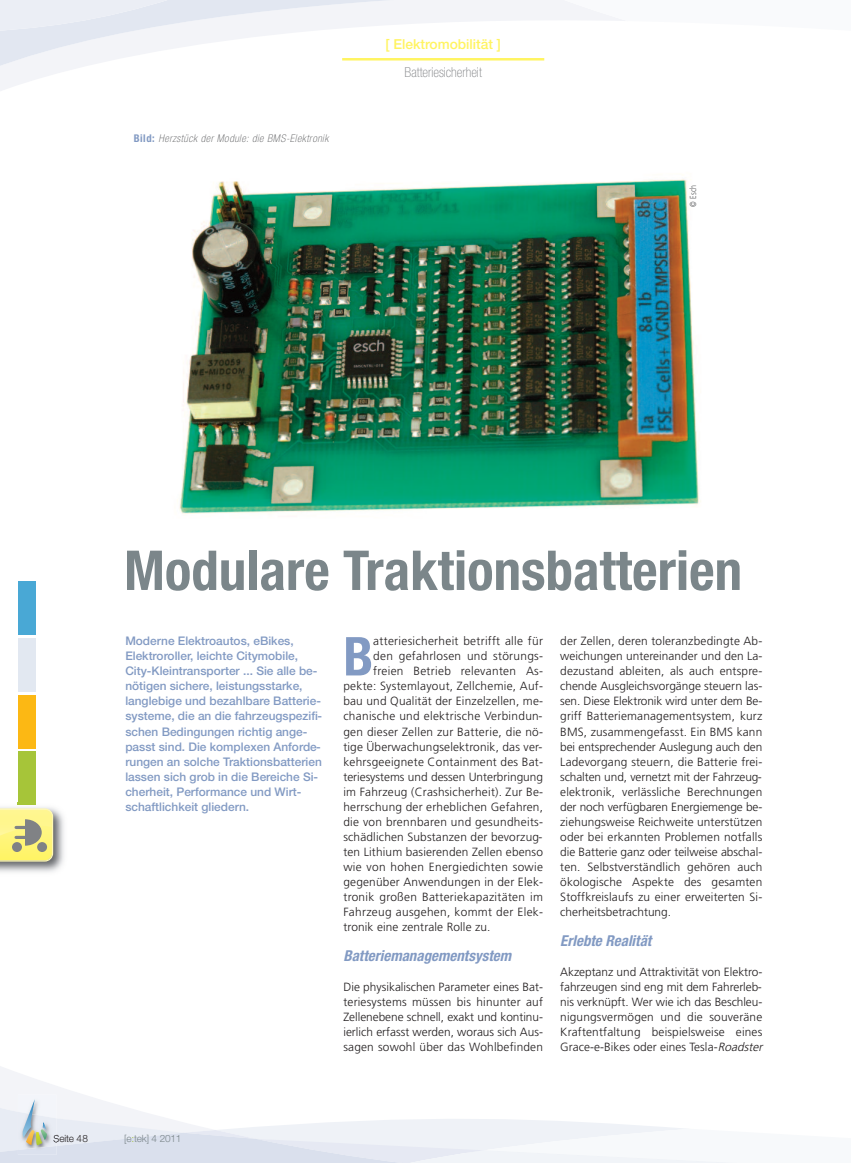
<style>
.page{position:relative;width:851px;height:1163px;background:#fff}
.page>*{position:absolute;margin:0;border:0;box-sizing:border-box;transform-origin:0 0}
.t1{font:700 condensed 55px "Helvetica Neue";color:#7b868a}
.t2{font:700 condensed 53.62px "Helvetica Neue";color:#829ac3}
.t3{font:italic 700 condensed 15px "Helvetica Neue";color:#829ac3}
.t4{font:100 condensed 13.75px "Helvetica Neue";color:#808285}
.t5{font:500 13.75px "Helvetica Neue";color:#fff461}
.t6{font:300 11.88px/15px "Frutiger";letter-spacing:.015em;color:#231f20;text-align:justify}
.t7{font:500 11.88px/15px "Helvetica Neue";color:#829ac3}
.t8{font:300 11.88px/15px "Frutiger";letter-spacing:-.005em;color:#231f20}
.t9{font:italic 100 condensed 10.62px "Helvetica Neue";letter-spacing:.05em;color:#57585a}
.t10{font:300 10px "Helvetica Neue";letter-spacing:-.015em;color:#7b868a}
.t11{font:300 10px "Helvetica Neue";letter-spacing:-.015em;color:#231f20}
.t12{font:300 8.75px "Frutiger";color:#57585a;scale:.8 1}
.s1{font-weight:700;font-style:normal;color:#829ac3}
.s2{font-style:italic}
.s3{color:#a6c539}
</style>
<div class="page">
<svg style="left:0;top:74px;width:53px;height:17px"></svg>
<svg style="left:0;top:0;width:625px;height:74px"></svg>
<svg style="left:0;top:1066px;width:710px;height:96px"></svg>
<div style="left:18px;top:751px;width:17px;height:53px;background:#a6c539"></div>
<div style="left:18px;top:694px;width:17px;height:54px;background:#fcb814"></div>
<div style="left:18px;top:581px;width:17px;height:53px;background:#49a8d5"></div>
<img style="left:179px;top:179px;width:522px;height:335px">
<hr style="left:342px;top:58px;width:202px;height:2px;background:#fff461">
<div style="left:18px;top:638px;width:17px;height:53px;background:#e2e8f1"></div>
<img style="left:0;top:808px;width:64px;height:65px">
<svg style="left:0;top:802px;width:53px;height:59px;background:#ede68d"></svg>
<hr style="left:16px;top:825px;width:20px;height:3px;background:#808285">
<hr style="left:16px;top:835px;width:21px;height:3px;background:#808285">
<div style="left:12px;top:842px;width:10px;height:9px;background:#808285;border-radius:50%"></div>
<div style="left:37px;top:842px;width:10px;height:9px;background:#808285;border-radius:50%"></div>
<p class="t5" style="left:385px;top:36px;width:117px">[ Elektromobilität ]</p>
<p class="t9" style="left:134px;top:132px;width:196px"><span class="s1">Bild:</span> Herzstück der Module: die BMS-Elektronik</p>
<p class="t4" style="left:404px;top:64px;width:79px">Batteriesicherheit</p>
<p class="t12" style="left:687px;top:207px;width:30px;rotate:-90deg">© Esch</p>
<h1 class="t1" style="left:124px;top:538px;width:619px">Modulare Traktionsbatterien</h1>
<p class="t7" style="left:125px;top:633px;width:198px">Moderne Elektroautos, eBikes, Elektroroller, leichte Citymobile, City-Kleintransporter ... Sie alle be&shy;nötigen sichere, leistungsstarke, langlebige und bezahlbare Batterie&shy;systeme, die an die fahrzeugspezifi&shy;schen Bedingungen richtig ange&shy;passt sind. Die komplexen Anforde&shy;rungen an solche Traktionsbatterien lassen sich grob in die Bereiche Si&shy;cherheit, Performance und Wirt&shy;schaftlichkeit gliedern.</p>
<h2 class="t2" style="left:343px;top:625px;width:31px">B</h2>
<p class="t6" style="left:373px;top:633px;width:171px">atteriesicherheit betrifft alle für</p>
<p class="t6" style="left:373px;top:648px;width:171px">den gefahrlosen und störungs-</p>
<p class="t6" style="left:373px;top:663px;width:171px">freien Betrieb relevanten As-</p>
<p class="t6" style="left:343px;top:678px;width:201px">pekte: Systemlayout, Zellchemie, Auf-</p>
<p class="t6" style="left:343px;top:693px;width:201px">bau und Qualität der Einzelzellen, me-</p>
<p class="t6" style="left:343px;top:708px;width:200px">chanische und elektrische Verbindun-</p>
<p class="t6" style="left:343px;top:723px;width:201px">gen dieser Zellen zur Batterie, die nö-</p>
<p class="t6" style="left:343px;top:738px;width:200px">tige Überwachungselektronik, das ver-</p>
<p class="t6" style="left:343px;top:753px;width:201px">kehrsgeeignete Containment des Bat-</p>
<p class="t6" style="left:343px;top:768px;width:201px">teriesystems und dessen Unterbringung</p>
<p class="t6" style="left:343px;top:783px;width:201px">im Fahrzeug (Crashsicherheit). Zur Be-</p>
<p class="t6" style="left:343px;top:798px;width:201px">herrschung der erheblichen Gefahren,</p>
<p class="t6" style="left:343px;top:813px;width:201px">die von brennbaren und gesundheits-</p>
<p class="t6" style="left:343px;top:828px;width:200px">schädlichen Substanzen der bevorzug-</p>
<p class="t6" style="left:343px;top:843px;width:201px">ten Lithium basierenden Zellen ebenso</p>
<p class="t6" style="left:343px;top:858px;width:201px">wie von hohen Energiedichten sowie</p>
<p class="t6" style="left:343px;top:873px;width:201px">gegenüber Anwendungen in der Elek-</p>
<p class="t6" style="left:343px;top:888px;width:201px">tronik großen Batteriekapazitäten im</p>
<p class="t6" style="left:343px;top:903px;width:201px">Fahrzeug ausgehen, kommt der Elek-</p>
<p class="t6" style="left:343px;top:918px;width:149px">tronik eine zentrale Rolle zu.</p>
<p class="t3" style="left:343px;top:946px;width:169px">Batteriemanagementsystem</p>
<p class="t6" style="left:343px;top:978px;width:201px">Die physikalischen Parameter eines Bat&shy;teriesystems müssen bis hinunter auf Zellenebene schnell, exakt und kontinu&shy;ierlich erfasst werden, woraus sich Aus&shy;sagen sowohl über das Wohlbefinden</p>
<p class="t6" style="left:560px;top:633px;width:203px">der Zellen, deren toleranzbedingte Ab&shy;weichungen untereinander und den La&shy;dezustand ableiten, als auch entspre&shy;chende Ausgleichsvorgänge steuern las&shy;sen. Diese Elektronik wird unter dem Be&shy;griff Batteriemanagementsystem, kurz BMS, zusammengefasst. Ein BMS kann bei entsprechender Auslegung auch den Ladevorgang steuern, die Batterie frei&shy;schalten und, vernetzt mit der Fahrzeug&shy;elektronik, verlässliche Berechnungen der noch verfügbaren Energiemenge be&shy;ziehungsweise Reichweite unterstützen oder bei erkannten Problemen notfalls die Batterie ganz oder teilweise abschal&shy;ten. Selbstverständlich gehören auch ökologische Aspekte des gesamten Stoffkreislaufs zu einer erweiterten Si&shy;cherheitsbetrachtung.</p>
<p class="t3" style="left:560px;top:931px;width:93px">Erlebte Realität</p>
<p class="t8" style="left:560px;top:963px;width:205px">Akzeptanz und Attraktivität von Elektro&shy;fahrzeugen sind eng mit dem Fahrerleb&shy;nis verknüpft. Wer wie ich das Beschleu&shy;nigungsvermögen und die souveräne Kraftentfaltung beispielsweise eines Grace-e-Bikes oder eines Tesla-<span class="s2">Roadster</span></p>
<p class="t11" style="left:53px;top:1132px;width:36px">Seite 48</p>
<p class="t10" style="left:124px;top:1132px;width:59px">[e<span class="s3">:</span>tek] 4 2011</p>
</div>
